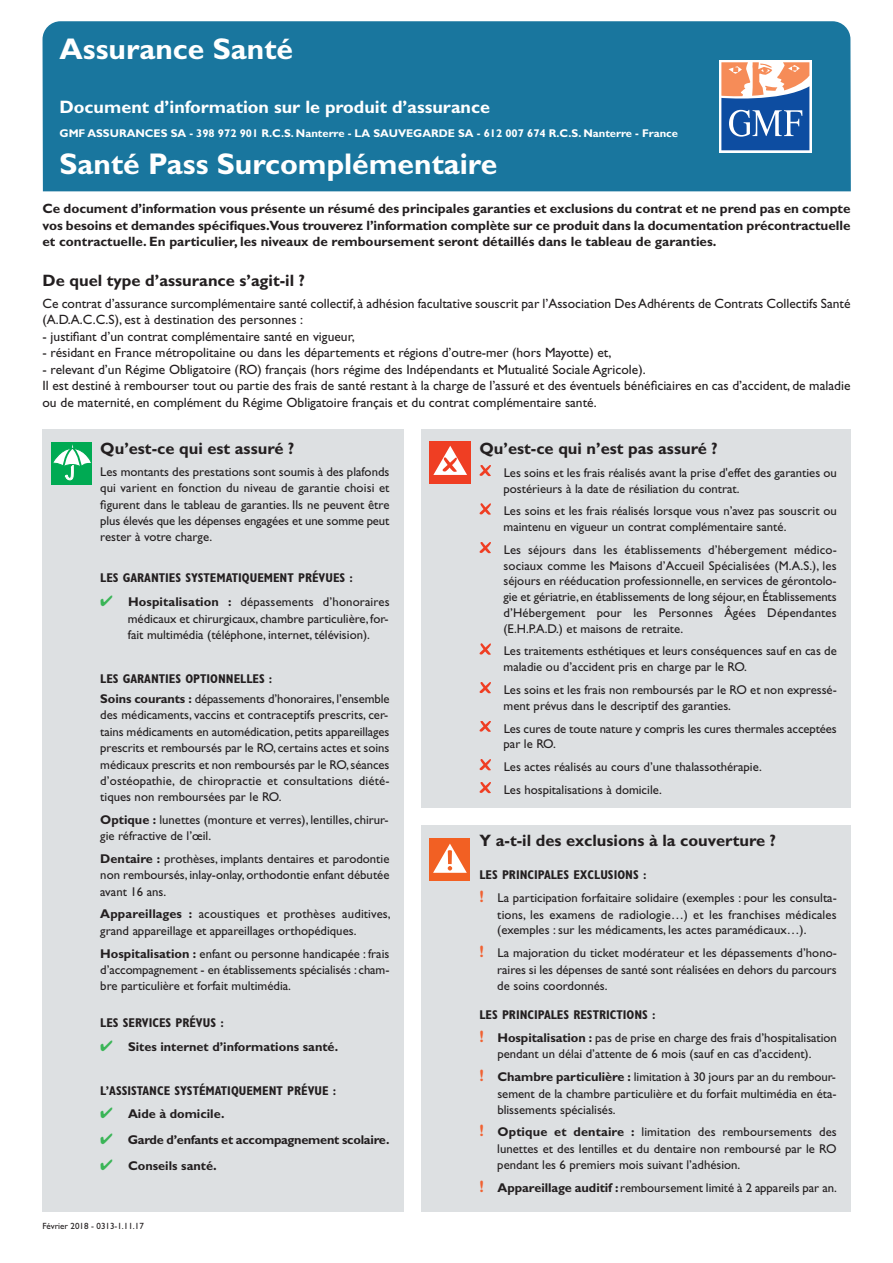
<style>
.page{position:relative;width:893px;height:1263px;background:#fff}
.page>*{position:absolute;margin:0;border:0;box-sizing:border-box;transform-origin:0 0}
.t1{font:700 30px "Gill Sans Std";color:#fff}
.t2{font:700 18px "Gill Sans Std";color:#fff}
.t3{font:700 16.5px "Gill Sans Std";color:#231f20}
.t4{font:13.5px/16.5px "Gill Sans Std";color:#231f20}
.t5{font:700 13.5px/16.5px "Gill Sans Std";color:#231f20;text-align:justify}
.t6{font:12.75px/16.4px "Gill Sans Std";color:#231f20}
.t7{font:700 condensed 12.75px "Gill Sans Std";color:#231f20}
.t8{font:700 12.75px "Gill Sans Std";color:#231f20}
.t9{font:700 12.75px "Gill Sans Std";letter-spacing:-.02em;color:#231f20}
.t10{font:700 11.25px "Gill Sans Std";color:#fff}
.t11{font:9px "Gill Sans Std";color:#231f20}
.s1{color:#3ab557}
.s2{font-weight:700}
.s3{font-weight:700;font-stretch:condensed}
.s4{font-size:13.5px}
.s5{font-weight:700;font-stretch:condensed;font-size:16.5px;color:#f16232}
</style>
<div class="page">
<div style="left:43px;top:21px;width:808px;height:170px;background:#19769e"></div>
<div style="left:43px;top:430px;width:361px;height:782px;background:#dde0e2"></div>
<div style="left:51px;top:442px;width:41px;height:42px;background:#00aa53"></div>
<svg style="left:53px;top:444px;width:39px;height:36px"></svg>
<div style="left:421px;top:430px;width:429px;height:378px;background:#dde0e2"></div>
<div style="left:421px;top:825px;width:429px;height:387px;background:#dde0e2"></div>
<svg style="left:479px;top:465px;width:11px;height:11px"></svg>
<svg style="left:479px;top:504px;width:11px;height:11px"></svg>
<svg style="left:479px;top:542px;width:11px;height:11px"></svg>
<svg style="left:479px;top:644px;width:11px;height:11px"></svg>
<svg style="left:479px;top:682px;width:11px;height:11px"></svg>
<svg style="left:479px;top:721px;width:11px;height:11px"></svg>
<svg style="left:479px;top:760px;width:11px;height:10px"></svg>
<svg style="left:479px;top:782px;width:11px;height:11px"></svg>
<div style="left:430px;top:441px;width:40px;height:42px;background:#ef3e23"></div>
<svg style="left:433px;top:446px;width:34px;height:29px"></svg>
<div style="left:429px;top:839px;width:41px;height:41px;background:#f26023"></div>
<svg style="left:433px;top:843px;width:34px;height:30px"></svg>
<svg style="left:719px;top:60px;width:92px;height:92px"></svg>
<svg style="left:721px;top:62px;width:88px;height:88px"></svg>
<h1 class="t1" style="left:60px;top:37px;width:235px">Assurance Santé</h1>
<h2 class="t2" style="left:60px;top:100px;width:432px">Document d’information sur le produit d’assurance</h2>
<p class="t10" style="left:60px;top:129px;width:620px">GMF ASSURANCES SA - 398 972 901 R.C.S. Nanterre - LA SAUVEGARDE SA - 612 007 674 R.C.S. Nanterre - France</p>
<h1 class="t1" style="left:60px;top:152px;width:439px">Santé Pass Surcomplémentaire</h1>
<p class="t5" style="left:43px;top:202px;width:809px">Ce document d’information vous présente un résumé des principales garanties et exclusions du contrat et ne prend pas en compte vos besoins et demandes spécifiques.Vous trouverez l’information complète sur ce produit dans la documentation précontractuelle et contractuelle. En particulier, les niveaux de remboursement seront détaillés dans le tableau de garanties.</p>
<p class="t3" style="left:43px;top:274px;width:264px">De quel type d’assurance s’agit-il ?</p>
<p class="t4" style="left:43px;top:296px;width:809px">Ce contrat d’assurance surcomplémentaire santé collectif, à adhésion facultative souscrit par l’Association DesAdhérents de Contrats Collectifs Santé (A.D.A.C.C.S), est à destination des personnes :</p>
<p class="t4" style="left:43px;top:329px;width:314px">- justifiant d’un contrat complémentaire santé en vigueur,</p>
<p class="t4" style="left:43px;top:346px;width:570px">- résidant en France métropolitaine ou dans les départements et régions d’outre-mer (hors Mayotte) et,</p>
<p class="t4" style="left:43px;top:362px;width:809px">- relevant d’un Régime Obligatoire (RO) français (hors régime des Indépendants et Mutualité Sociale Agricole).<br>Il est destiné à rembourser tout ou partie des frais de santé restant à la charge de l’assuré et des éventuels bénéficiaires en cas d’accident, de maladie ou de maternité, en complément du Régime Obligatoire français et du contrat complémentaire santé.</p>
<p class="t3" style="left:100px;top:442px;width:195px">Qu’est-ce qui est assuré ?</p>
<p class="t6" style="left:100px;top:465px;width:291px;text-align:justify">Les montants des prestations sont soumis à des plafonds qui varient en fonction du niveau de garantie choisi et figurent dans le tableau de garanties. Ils ne peuvent être plus élevés que les dépenses engagées et une somme peut rester à votre charge.</p>
<p class="t7" style="left:100px;top:573px;width:254px">LES GARANTIES SYSTEMATIQUEMENT PRÉVUES :</p>
<p class="t6" style="left:128px;top:594px;width:263px;text-align:justify;text-indent:-28px"><span class="s1">✔</span> <span class="s2">Hospitalisation :</span> dépassements d’honoraires médicaux et chirurgicaux, chambre particulière, for&shy;fait multimédia (téléphone, internet, télévision).</p>
<p class="t6" style="left:100px;top:669px;width:291px;line-height:20.5px"><span class="s3">LES GARANTIES OPTIONNELLES :<br></span><span class="s2">Soins courants :</span> dépassements d’honoraires, l’ensemble</p>
<p class="t6" style="left:100px;top:708px;width:291px;text-align:justify">des médicaments, vaccins et contraceptifs prescrits, cer&shy;tains médicaments en automédication, petits appareillages prescrits et remboursés par le RO, certains actes et soins médicaux prescrits et non remboursés par le RO,séances d’ostéopathie, de chiropractie et consultations diété&shy;tiques non remboursées par le RO.</p>
<p class="t6" style="left:100px;top:813px;width:290px"><span class="s2">Optique :</span> lunettes (monture et verres), lentilles, chirur&shy;gie réfractive de l’œil.</p>
<p class="t6" style="left:100px;top:852px;width:291px;text-align:justify"><span class="s2">Dentaire :</span> prothèses, implants dentaires et parodontie non remboursés, inlay-onlay, orthodontie enfant débutée avant 16 ans.</p>
<p class="t6" style="left:100px;top:907px;width:292px"><span class="s2">Appareillages :</span> acoustiques et prothèses auditives, grand appareillage et appareillages orthopédiques.</p>
<p class="t6" style="left:100px;top:946px;width:291px;text-align:justify"><span class="s2">Hospitalisation :</span> enfant ou personne handicapée : frais d’accompagnement - en établissements spécialisés : cham&shy;bre particulière et forfait multimédia.</p>
<p class="t7" style="left:100px;top:1018px;width:125px">LES SERVICES PRÉVUS :</p>
<p class="t8" style="left:100px;top:1041px;width:240px"><span class="s1">✔</span> Sites internet d’informations santé.</p>
<p class="t7" style="left:100px;top:1085px;width:238px">L’ASSISTANCE SYSTÉMATIQUEMENT PRÉVUE :</p>
<p class="t8" style="left:100px;top:1109px;width:126px"><span class="s1">✔</span> Aide à domicile.</p>
<p class="t9" style="left:100px;top:1135px;width:291px"><span class="s1">✔</span> Garde d’enfants et accompagnement scolaire.</p>
<p class="t8" style="left:100px;top:1161px;width:118px"><span class="s1">✔</span> Conseils santé<span class="s4">.</span></p>
<p class="t3" style="left:479px;top:442px;width:240px">Qu’est-ce qui n’est pas assuré ?</p>
<p class="t6" style="left:503px;top:466px;width:335px;line-height:15.8px">Les soins et les frais réalisés avant la prise d'effet des garanties ou postérieurs à la date de résiliation du contrat.</p>
<p class="t6" style="left:503px;top:504px;width:335px;line-height:15.8px">Les soins et les frais réalisés lorsque vous n’avez pas souscrit ou maintenu en vigueur un contrat complémentaire santé.</p>
<p class="t6" style="left:503px;top:543px;width:335px;line-height:15.8px;text-align:justify">Les séjours dans les établissements d’hébergement médico&shy;sociaux comme les Maisons d’Accueil Spécialisées (M.A.S.), les séjours en rééducation professionnelle, en services de gérontolo&shy;gie et gériatrie, en établissements de long séjour, en Établissements d’Hébergement pour les Personnes âgées Dépendantes (E.H.P.A.D.) et maisons de retraite.</p>
<p class="t6" style="left:503px;top:644px;width:335px;line-height:15.8px">Les traitements esthétiques et leurs conséquences sauf en cas de maladie ou d’accident pris en charge par le RO.</p>
<p class="t6" style="left:503px;top:683px;width:335px;line-height:15.8px">Les soins et les frais non remboursés par le RO et non expressé&shy;ment prévus dans le descriptif des garanties.</p>
<p class="t6" style="left:503px;top:721px;width:335px;line-height:15.8px">Les cures de toute nature y compris les cures thermales acceptées par le RO.</p>
<p class="t6" style="left:504px;top:756px;width:260px;line-height:22.8px">Les actes réalisés au cours d’une thalassothérapie.<br>Les hospitalisations à domicile.</p>
<p class="t3" style="left:479px;top:834px;width:298px">Y a-t-il des exclusions à la couverture ?</p>
<p class="t6" style="left:479px;top:865px;width:359px;line-height:22.5px"><span class="s3">LES PRINCIPALES EXCLUSIONS :<br></span><span class="s5">!</span> La participation forfaitaire solidaire (exemples : pour les consulta-</p>
<p class="t6" style="left:497px;top:908px;width:341px;line-height:15.8px">tions, les examens de radiologie…) et les franchises médicales (exemples : sur les médicaments, les actes paramédicaux…).</p>
<p class="t6" style="left:497px;top:945px;width:341px;text-align:justify;text-indent:-18px"><span class="s5">!</span> La majoration du ticket modérateur et les dépassements d’hono&shy;raires si les dépenses de santé sont réalisées en dehors du parcours de soins coordonnés.</p>
<p class="t6" style="left:479px;top:1005px;width:359px;line-height:22.5px"><span class="s3">LES PRINCIPALES RESTRICTIONS :<br></span><span class="s5">!</span> <span class="s2">Hospitalisation :</span> pas de prise en charge des frais d’hospitalisation</p>
<p class="t6" style="left:479px;top:1044px;width:358px;line-height:22.5px;text-align:center">pendant un délai d’attente de 6 mois (sauf en cas d’accident).<br><span class="s5">!</span> <span class="s2">Chambre particulière :</span> limitation à 30 jours par an du rembour-</p>
<p class="t6" style="left:497px;top:1087px;width:341px;line-height:15.8px">sement de la chambre particulière et du forfait multimédia en éta&shy;blissements spécialisés.</p>
<p class="t6" style="left:479px;top:1125px;width:359px;line-height:17px;text-align:right"><span class="s5">!</span> <span class="s2">Optique et dentaire :</span> limitation des remboursements des lunettes et des lentilles et du dentaire non remboursé par le RO</p>
<p class="t6" style="left:479px;top:1155px;width:359px;line-height:22.5px;text-indent:18px">pendant les 6 premiers mois suivant l’adhésion.<br><span class="s5">!</span> <span class="s2">Appareillage auditif :</span>remboursement limité à 2 appareils par an.</p>
<p class="t11" style="left:43px;top:1222px;width:103px">Février 2018 - 0313-1.11.17</p>
</div>
